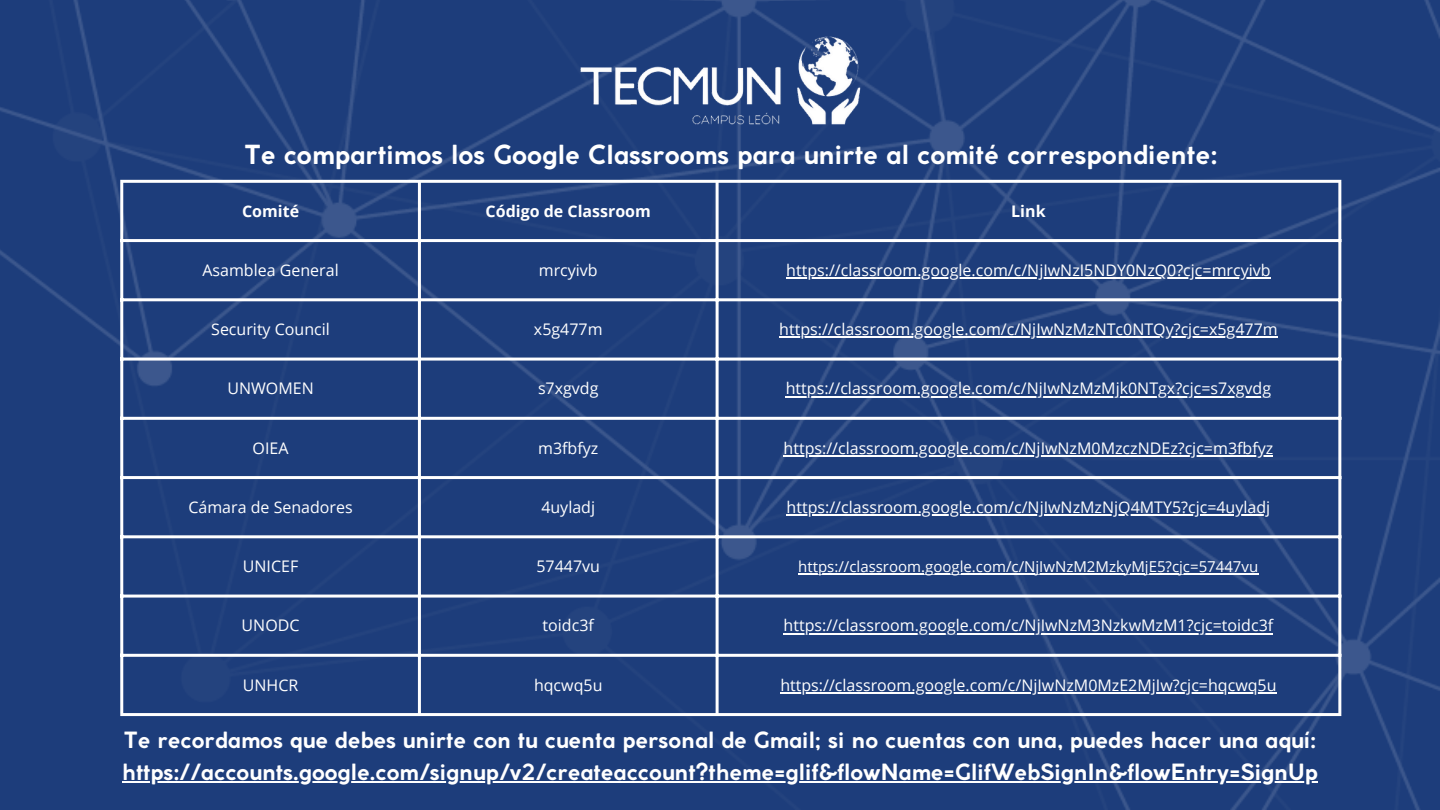
<style>
.page{position:relative;width:1440px;height:810px;background:#1d3d7b}
.page>*{position:absolute;margin:0;border:0;box-sizing:border-box;transform-origin:0 0}
.t1{font:700 26px "Coco Gothic";color:#fff}
.t2{font:700 22.1px/31.6px "Coco Gothic";color:#fff}
.t3{font:16px "Open Sans";color:#fff}
.t4{font:700 16px "Open Sans";color:#fff}
.t5{font:15px "Open Sans";color:#fff}
</style>
<div class="page">
<img style="left:565px;top:26px;width:310px;height:110px">
<hr style="left:786px;top:277px;width:485px;height:2px;background:#fff">
<hr style="left:779px;top:337px;width:499px;height:1px;background:#fff">
<hr style="left:786px;top:396px;width:485px;height:1px;background:#fff">
<hr style="left:784px;top:455px;width:489px;height:2px;background:#fff">
<hr style="left:787px;top:514px;width:483px;height:2px;background:#fff">
<hr style="left:798px;top:573px;width:461px;height:1px;background:#fff">
<hr style="left:784px;top:633px;width:489px;height:1px;background:#fff">
<hr style="left:780px;top:692px;width:497px;height:2px;background:#fff">
<hr style="left:120px;top:183px;width:3px;height:530px;background:#fff">
<hr style="left:418px;top:183px;width:3px;height:530px;background:#fff">
<hr style="left:716px;top:183px;width:3px;height:530px;background:#fff">
<hr style="left:1338px;top:183px;width:3px;height:530px;background:#fff">
<hr style="left:120px;top:180px;width:1221px;height:3px;background:#fff">
<hr style="left:120px;top:239px;width:1221px;height:3px;background:#fff">
<hr style="left:120px;top:298px;width:1221px;height:3px;background:#fff">
<hr style="left:120px;top:358px;width:1221px;height:3px;background:#fff">
<hr style="left:120px;top:417px;width:1221px;height:3px;background:#fff">
<hr style="left:120px;top:476px;width:1221px;height:3px;background:#fff">
<hr style="left:120px;top:535px;width:1221px;height:3px;background:#fff">
<hr style="left:120px;top:595px;width:1221px;height:3px;background:#fff">
<hr style="left:120px;top:654px;width:1221px;height:3px;background:#fff">
<hr style="left:120px;top:713px;width:1221px;height:3px;background:#fff">
<hr style="left:122px;top:781px;width:1196px;height:2px;background:#fff">
<p class="t1" style="left:245px;top:145px;width:973px">Te compartimos los Google Classrooms para unirte al comité correspondiente:</p>
<p class="t4" style="left:242px;top:199px;width:59px">Comité</p>
<p class="t4" style="left:486px;top:199px;width:167px">Código de Classroom</p>
<p class="t4" style="left:1011px;top:199px;width:36px">Link</p>
<p class="t3" style="left:202px;top:259px;width:138px">Asamblea General</p>
<p class="t3" style="left:539px;top:259px;width:60px">mrcyivb</p>
<p class="t3" style="left:786px;top:259px;width:486px">https://classroom.google.com/c/NjIwNzI5NDY0NzQ0?cjc=mrcyivb</p>
<p class="t3" style="left:211px;top:318px;width:120px">Security Council</p>
<p class="t3" style="left:534px;top:318px;width:70px">x5g477m</p>
<p class="t3" style="left:779px;top:318px;width:500px">https://classroom.google.com/c/NjIwNzMzNTc0NTQy?cjc=x5g477m</p>
<p class="t3" style="left:227px;top:377px;width:88px">UNWOMEN</p>
<p class="t3" style="left:538px;top:377px;width:62px">s7xgvdg</p>
<p class="t3" style="left:786px;top:377px;width:487px">https://classroom.google.com/c/NjIwNzMzMjk0NTgx?cjc=s7xgvdg</p>
<p class="t3" style="left:253px;top:436px;width:37px">OIEA</p>
<p class="t3" style="left:538px;top:436px;width:62px">m3fbfyz</p>
<p class="t3" style="left:784px;top:436px;width:491px">https://classroom.google.com/c/NjIwNzM0MzczNDEz?cjc=m3fbfyz</p>
<p class="t3" style="left:188px;top:496px;width:166px">Cámara de Senadores</p>
<p class="t3" style="left:541px;top:496px;width:55px">4uyladj</p>
<p class="t3" style="left:787px;top:496px;width:485px">https://classroom.google.com/c/NjIwNzMzNjQ4MTY5?cjc=4uyladj</p>
<p class="t3" style="left:243px;top:555px;width:57px">UNICEF</p>
<p class="t3" style="left:536px;top:555px;width:65px">57447vu</p>
<p class="t5" style="left:798px;top:556px;width:461px">https://classroom.google.com/c/NjIwNzM2MzkyMjE5?cjc=57447vu</p>
<p class="t3" style="left:242px;top:614px;width:59px">UNODC</p>
<p class="t3" style="left:543px;top:614px;width:53px">toidc3f</p>
<p class="t3" style="left:784px;top:614px;width:491px">https://classroom.google.com/c/NjIwNzM3NzkwMzM1?cjc=toidc3f</p>
<p class="t3" style="left:243px;top:673px;width:57px">UNHCR</p>
<p class="t3" style="left:534px;top:673px;width:70px">hqcwq5u</p>
<p class="t3" style="left:780px;top:673px;width:498px">https://classroom.google.com/c/NjIwNzM0MzE2MjIw?cjc=hqcwq5u</p>
<p class="t2" style="left:122px;top:726px;width:1197px">Te recordamos que debes unirte con tu cuenta personal de Gmail; si no cuentas con una, puedes hacer una aquí: https://accounts.google.com/signup/v2/createaccount?theme=glif&amp;flowName=GlifWebSignIn&amp;flowEntry=SignUp</p>
</div>
